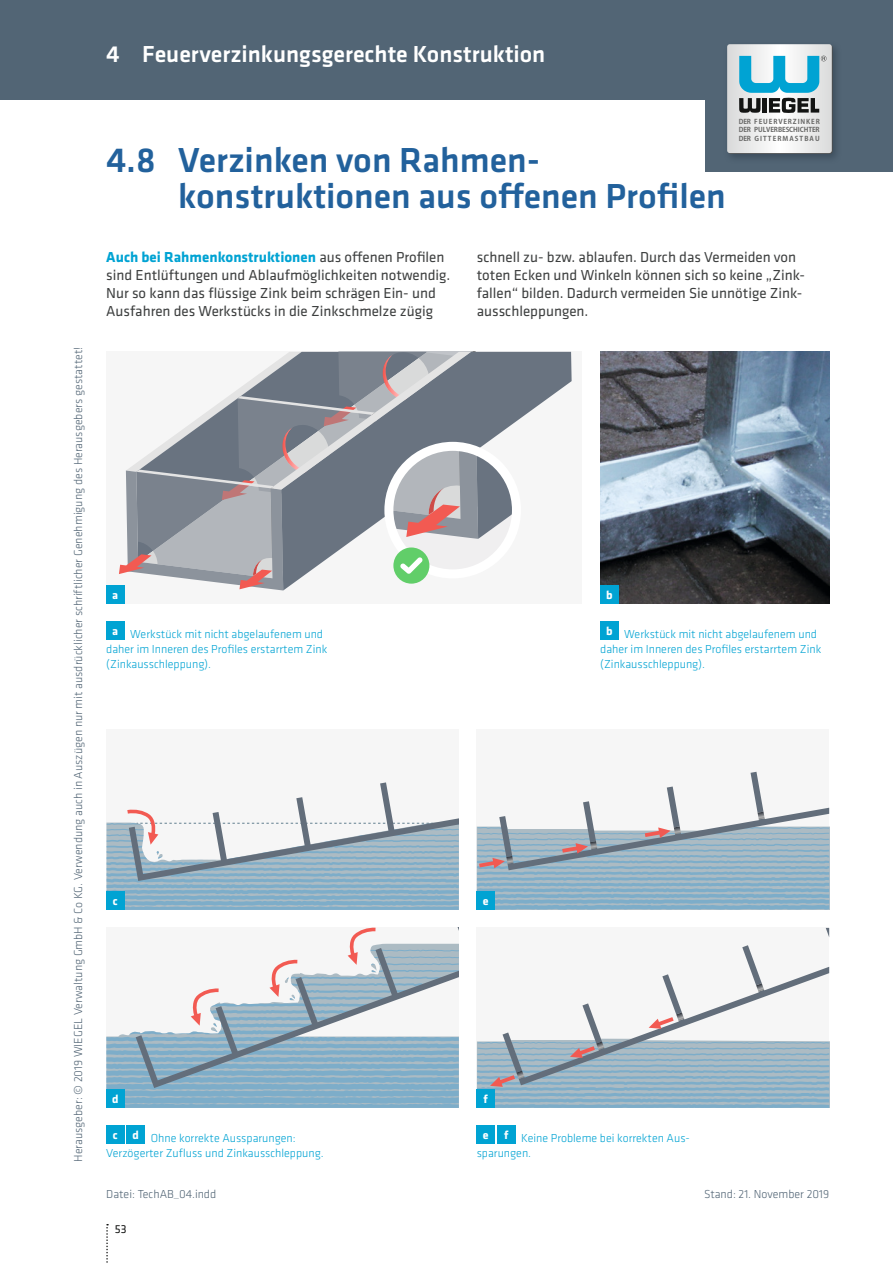
<style>
.page{position:relative;width:893px;height:1263px;background:#fff}
.page>*{position:absolute;margin:0;border:0;box-sizing:border-box;transform-origin:0 0}
.t1{font:500 36px/36px "Klavika";color:#22619c}
.t2{font:500 24px "Klavika";color:#fff}
.t3{font:15px/18px "Klavika";color:#3d3f3f}
.t4{font:300 12px/15px "Klavika";color:#00a3d3}
.t5{font:300 12px "Klavika";color:#526575}
.t6{font:700 12px "Klavika";color:#fff}
.t7{font:12px "Klavika";color:#131413}
.t8{font:700 6.75px/8.7px "Koz Go Pro";letter-spacing:.06em;color:#686867;text-align:justify}
.s1{font-weight:700;color:#00a3d3}
</style>
<div class="page">
<svg style="left:106px;top:1224px;width:2px;height:39px"></svg>
<div style="left:0;top:0;width:893px;height:100px;background:#526575"></div>
<div style="left:706px;top:59px;width:187px;height:113px;background:#526575"></div>
<div style="left:106px;top:1126px;width:18px;height:18px;background:#00a3d3"></div>
<div style="left:127px;top:1126px;width:18px;height:18px;background:#00a3d3"></div>
<div style="left:477px;top:1126px;width:18px;height:18px;background:#00a3d3"></div>
<div style="left:497px;top:1126px;width:18px;height:18px;background:#00a3d3"></div>
<div style="left:600px;top:622px;width:18px;height:18px;background:#00a3d3"></div>
<div style="left:106px;top:622px;width:18px;height:18px;background:#00a3d3"></div>
<div style="left:723px;top:40px;width:120px;height:124px;background:#273644;opacity:.5"></div>
<svg style="left:727px;top:44px;width:105px;height:109px;background:#b8d1d8"></svg>
<div style="left:106px;top:352px;width:476px;height:252px;background:#f6f6f6"></div>
<svg style="left:516px;top:352px;width:56px;height:70px;fill:#697380"></svg>
<svg style="left:119px;top:352px;width:397px;height:238px"></svg>
<div style="left:106px;top:730px;width:353px;height:180px;background:#f6f6f6"></div>
<svg style="left:106px;top:782px;width:353px;height:128px"></svg>
<div style="left:477px;top:730px;width:352px;height:180px;background:#f6f6f6"></div>
<svg style="left:477px;top:772px;width:352px;height:138px"></svg>
<svg style="left:106px;top:1031px;width:353px;height:77px;background:#87b0c8"></svg>
<svg style="left:136px;top:928px;width:323px;height:160px"></svg>
<div style="left:477px;top:928px;width:352px;height:180px;background:#f6f6f6"></div>
<svg style="left:826px;top:928px;width:3px;height:9px"></svg>
<svg style="left:477px;top:945px;width:352px;height:163px"></svg>
<div style="left:106px;top:892px;width:18px;height:18px;background:#00a3d3"></div>
<div style="left:477px;top:892px;width:18px;height:18px;background:#00a3d3"></div>
<div style="left:106px;top:1090px;width:18px;height:18px;background:#00a3d3"></div>
<div style="left:477px;top:1090px;width:18px;height:18px;background:#00a3d3"></div>
<img style="left:600px;top:352px;width:229px;height:252px">
<div style="left:600px;top:586px;width:18px;height:18px;background:#00a3d3"></div>
<div style="left:106px;top:586px;width:18px;height:18px;background:#00a3d3"></div>
<p class="t5" style="left:72px;top:1162px;width:817px;rotate:-90deg">Herausgeber: © 2019 WIEGEL Verwaltung GmbH &amp; Co KG. Verwendung auch in Auszügen nur mit ausdrücklicher schriftlicher Genehmigung des Herausgebers gestattet!</p>
<h2 class="t2" style="left:106px;top:40px;width:441px">4 Feuerverzinkungsgerechte Konstruktion</h2>
<h1 class="t1" style="left:178px;top:143px;width:549px;text-indent:-72px">4.8 Verzinken von Rahmen&shy;konstruktionen aus offenen Profilen</h1>
<p class="t8" style="left:739px;top:118px;width:83px">DER FEUERVERZINKER DER PULVERBESCHICHTER DER GITTERMASTBAU</p>
<p class="t3" style="left:106px;top:248px;width:345px"><span class="s1">Auch bei Rahmenkonstruktionen</span> aus offenen Profilen sind Entlüftungen und Ablaufmöglichkeiten notwendig.<br>Nur so kann das flüssige Zink beim schrägen Ein- und Ausfahren des Werkstücks in die Zinkschmelze zügig</p>
<p class="t3" style="left:477px;top:248px;width:328px">schnell zu- bzw. ablaufen. Durch das Vermeiden von toten Ecken und Winkeln können sich so keine „Zink&shy;fallen“ bilden. Dadurch vermeiden Sie unnötige Zink&shy;ausschleppungen.</p>
<p class="t6" style="left:112px;top:589px;width:7px">a</p>
<p class="t6" style="left:606px;top:589px;width:8px">b</p>
<p class="t4" style="left:106px;top:626px;width:223px;text-indent:6px"><sup>a</sup> Werkstück mit nicht abgelaufenem und daher im Inneren des Profiles erstarrtem Zink (Zinkausschleppung).</p>
<p class="t6" style="left:113px;top:895px;width:6px">c</p>
<p class="t6" style="left:483px;top:895px;width:7px">e</p>
<p class="t6" style="left:112px;top:1093px;width:8px">d</p>
<p class="t6" style="left:484px;top:1093px;width:6px">f</p>
<p class="t4" style="left:600px;top:626px;width:223px;text-indent:6px"><sup>b</sup> Werkstück mit nicht abgelaufenem und daher im Inneren des Profiles erstarrtem Zink (Zinkausschleppung).</p>
<p class="t4" style="left:106px;top:1130px;width:219px;text-indent:7px"><sup>c</sup> <sup>d</sup> Ohne korrekte Aussparungen:<br>Verzögerter Zufluss und Zinkausschleppung.</p>
<p class="t6" style="left:483px;top:1129px;width:7px">e</p>
<p class="t4" style="left:477px;top:1130px;width:215px;text-indent:27px"><sup>f</sup> Keine Probleme bei korrekten Aus&shy;sparungen.</p>
<p class="t5" style="left:106px;top:1187px;width:111px">Datei: TechAB_04.indd</p>
<p class="t5" style="left:704px;top:1187px;width:127px">Stand: 21. November 2019</p>
<p class="t7" style="left:115px;top:1223px;width:13px">53</p>
</div>
